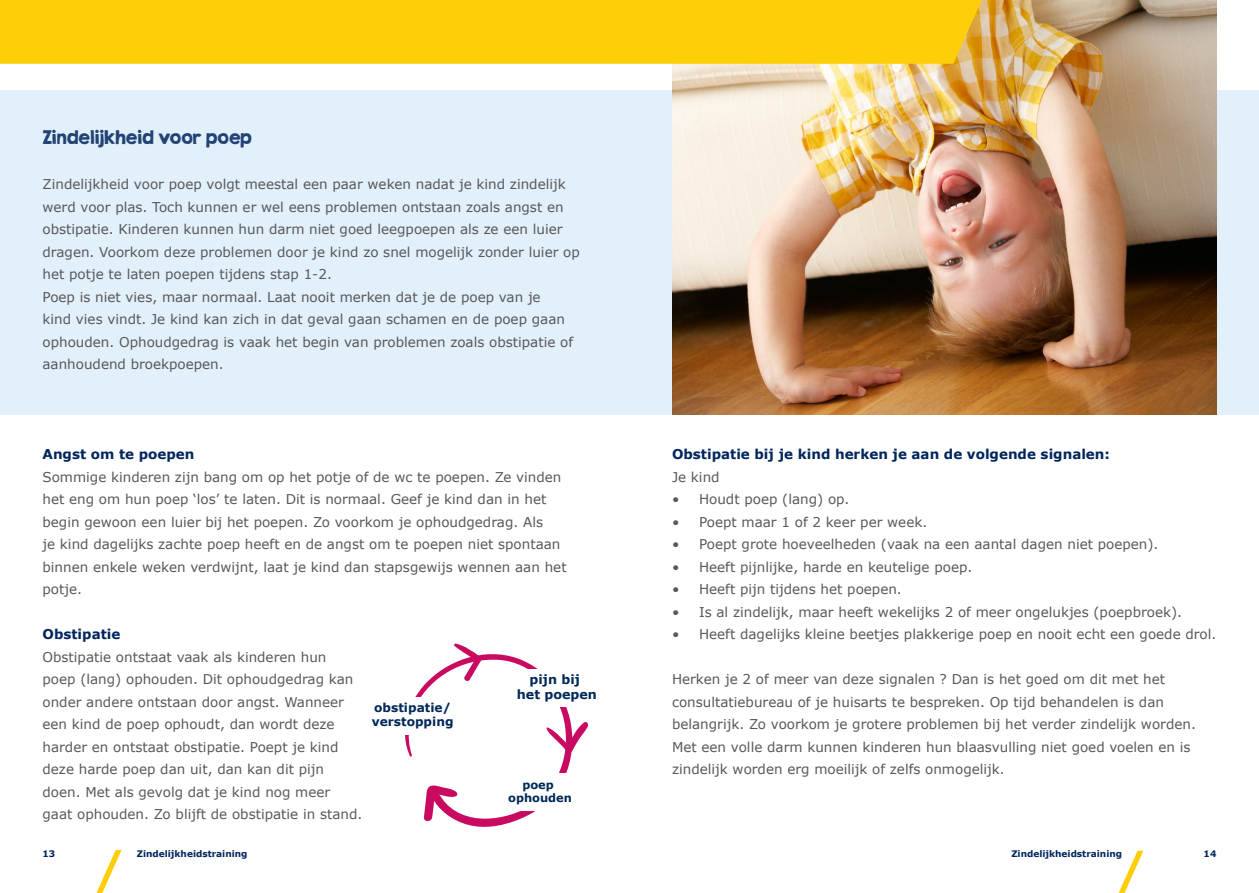
<style>
.page{position:relative;width:1259px;height:893px;background:#fff}
.page>*{position:absolute;margin:0;border:0;box-sizing:border-box;transform-origin:0 0}
.groter_kopje{font:16.5px "KG Second Chances Solid";color:#234275}
.body{font:13.5px/22.5px "Verdana";color:#57585a}
.kopje{font:700 13.5px "Verdana";color:#00255d}
.t1{font:700 12.75px/15.3px "Verdana";color:#002959;text-align:center}
.t2{font:700 12.15px/14.7px "Verdana";color:#002959}
.t3{font:700 11.4px/13.8px "Verdana";color:#002959;text-align:center}
.t4{font:700 9px "Verdana";color:#00255d}
</style>
<div class="page">
<svg style="left:1118px;top:850px;width:26px;height:43px"></svg>
<svg style="left:96px;top:850px;width:26px;height:43px"></svg>
<div style="left:0;top:90px;width:1259px;height:325px;background:#e1f0fa"></div>
<img style="left:672px;top:0;width:544px;height:415px">
<div style="left:0;top:0;width:981px;height:64px;background:#fece08"></div>
<svg style="left:405px;top:643px;width:184px;height:184px"></svg>
<p class="groter_kopje" style="left:43px;top:127px;width:211px">Zindelijkheid voor poep</p>
<p class="body" style="left:43px;top:173px;width:539px">Zindelijkheid voor poep volgt meestal een paar weken nadat je kind zindelijk werd voor plas. Toch kunnen er wel eens problemen ontstaan zoals angst en obstipatie. Kinderen kunnen hun darm niet goed leegpoepen als ze een luier dragen. Voorkom deze problemen door je kind zo snel mogelijk zonder luier op het potje te laten poepen tijdens stap 1-2.</p>
<p class="body" style="left:43px;top:286px;width:532px">Poep is niet vies, maar normaal. Laat nooit merken dat je de poep van je<br>kind vies vindt. Je kind kan zich in dat geval gaan schamen en de poep gaan ophouden. Ophoudgedrag is vaak het begin van problemen zoals obstipatie of aanhoudend broekpoepen.</p>
<p class="kopje" style="left:43px;top:445px;width:153px">Angst om te poepen</p>
<p class="body" style="left:43px;top:466px;width:525px">Sommige kinderen zijn bang om op het potje of de wc te poepen. Ze vinden het eng om hun poep ‘los’ te laten. Dit is normaal. Geef je kind dan in het begin gewoon een luier bij het poepen. Zo voorkom je ophoudgedrag. Als<br>je kind dagelijks zachte poep heeft en de angst om te poepen niet spontaan binnen enkele weken verdwijnt, laat je kind dan stapsgewijs wennen aan het potje.</p>
<p class="kopje" style="left:43px;top:625px;width:79px">Obstipatie</p>
<p class="body" style="left:43px;top:646px;width:321px">Obstipatie ontstaat vaak als kinderen hun poep (lang) ophouden. Dit ophoudgedrag kan onder andere ontstaan door angst. Wanneer een kind de poep ophoudt, dan wordt deze harder en ontstaat obstipatie. Poept je kind deze harde poep dan uit, dan kan dit pijn doen. Met als gevolg dat je kind nog meer gaat ophouden. Zo blijft de obstipatie in stand.</p>
<p class="t2" style="left:372px;top:700px;width:83px">obstipatie/ verstopping</p>
<p class="t1" style="left:517px;top:671px;width:82px">pijn bij<br>het poepen</p>
<p class="t3" style="left:508px;top:777px;width:65px">poep ophouden</p>
<p class="kopje" style="left:672px;top:445px;width:439px">Obstipatie bij je kind herken je aan de volgende signalen:</p>
<p class="body" style="left:672px;top:466px;width:49px">Je kind</p>
<p class="body" style="left:672px;top:488px;width:179px">• Houdt poep (lang) op.</p>
<p class="body" style="left:672px;top:511px;width:257px">• Poept maar 1 of 2 keer per week.</p>
<p class="body" style="left:672px;top:533px;width:488px">• Poept grote hoeveelheden (vaak na een aantal dagen niet poepen).</p>
<p class="body" style="left:672px;top:556px;width:302px">• Heeft pijnlijke, harde en keutelige poep.</p>
<p class="body" style="left:672px;top:578px;width:231px">• Heeft pijn tijdens het poepen.</p>
<p class="body" style="left:672px;top:601px;width:511px">• Is al zindelijk, maar heeft wekelijks 2 of meer ongelukjes (poepbroek).</p>
<p class="body" style="left:672px;top:623px;width:546px">• Heeft dagelijks kleine beetjes plakkerige poep en nooit echt een goede drol.</p>
<p class="body" style="left:672px;top:668px;width:525px">Herken je 2 of meer van deze signalen ? Dan is het goed om dit met het consultatiebureau of je huisarts te bespreken. Op tijd behandelen is dan belangrijk. Zo voorkom je grotere problemen bij het verder zindelijk worden.<br>Met een volle darm kunnen kinderen hun blaasvulling niet goed voelen en is zindelijk worden erg moeilijk of zelfs onmogelijk.</p>
<p class="t4" style="left:43px;top:848px;width:14px">13</p>
<p class="t4" style="left:137px;top:848px;width:112px">Zindelijkheidstraining</p>
<p class="t4" style="left:1011px;top:848px;width:112px">Zindelijkheidstraining</p>
<p class="t4" style="left:1203px;top:848px;width:14px">14</p>
</div>
